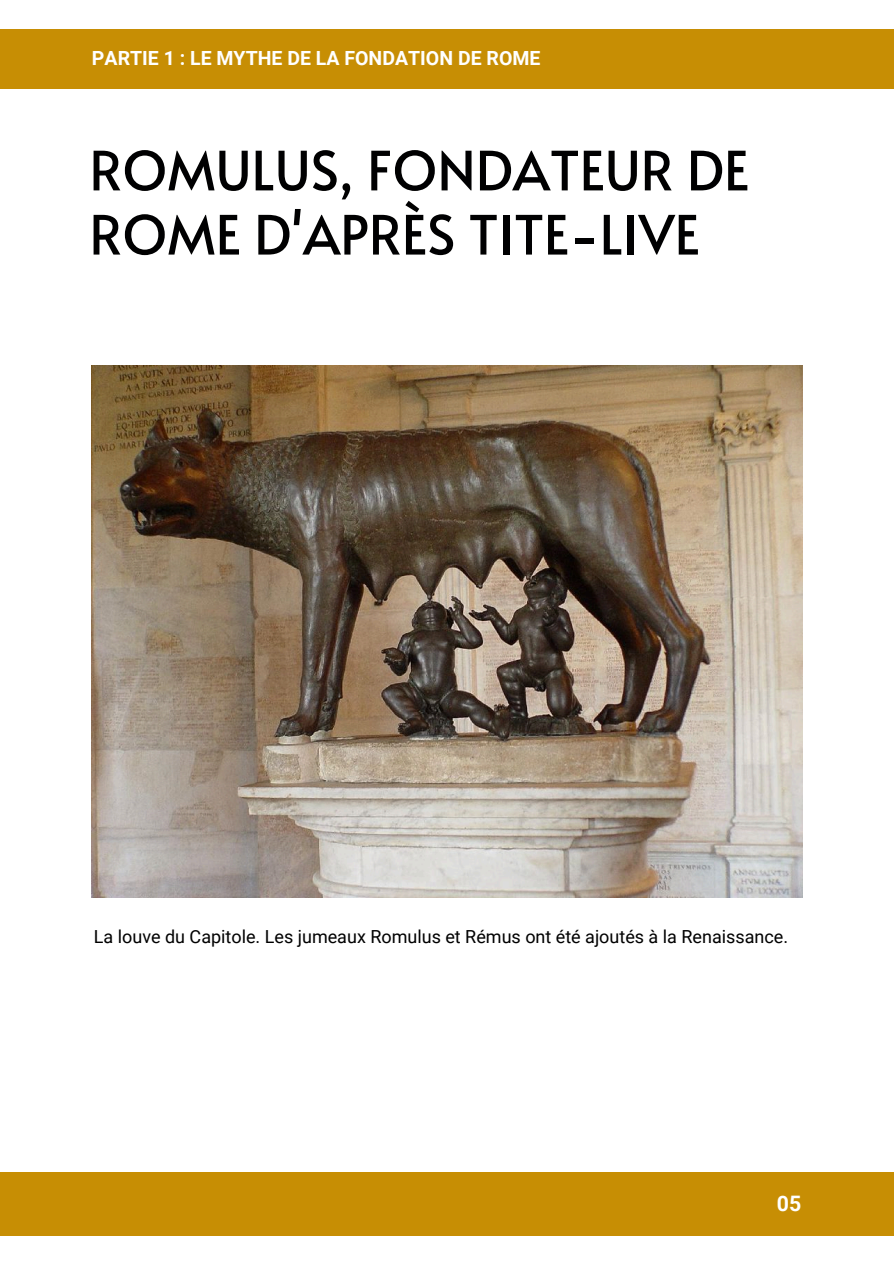
<style>
.page{position:relative;width:894px;height:1264px;background:#fff}
.page>*{position:absolute;margin:0;border:0;box-sizing:border-box;transform-origin:0 0}
.t1{font:54px/64.2px "Alata";color:#000001}
.t2{font:700 21.3px "Roboto";color:#fff}
.t3{font:700 19.5px "Roboto";color:#fff}
.t4{font:18px "Roboto";color:#000}
</style>
<div class="page">
<div style="left:0;top:30px;width:893px;height:59px;background:#c78e04"></div>
<div style="left:0;top:1172px;width:893px;height:63px;background:#c78e04"></div>
<img style="left:92px;top:365px;width:710px;height:533px">
<h1 class="t3" style="left:92px;top:46px;width:450px">PARTIE 1 : LE MYTHE DE LA FONDATION DE ROME</h1>
<p class="t1" style="left:89px;top:136px;width:661px">ROMULUS, FONDATEUR DE<br>ROME D'APRÈS TITE-LIVE</p>
<p class="t4" style="left:94px;top:925px;width:695px">La louve du Capitole. Les jumeaux Romulus et Rémus ont été ajoutés à la Renaissance.</p>
<p class="t2" style="left:776px;top:1190px;width:26px">05</p>
</div>
